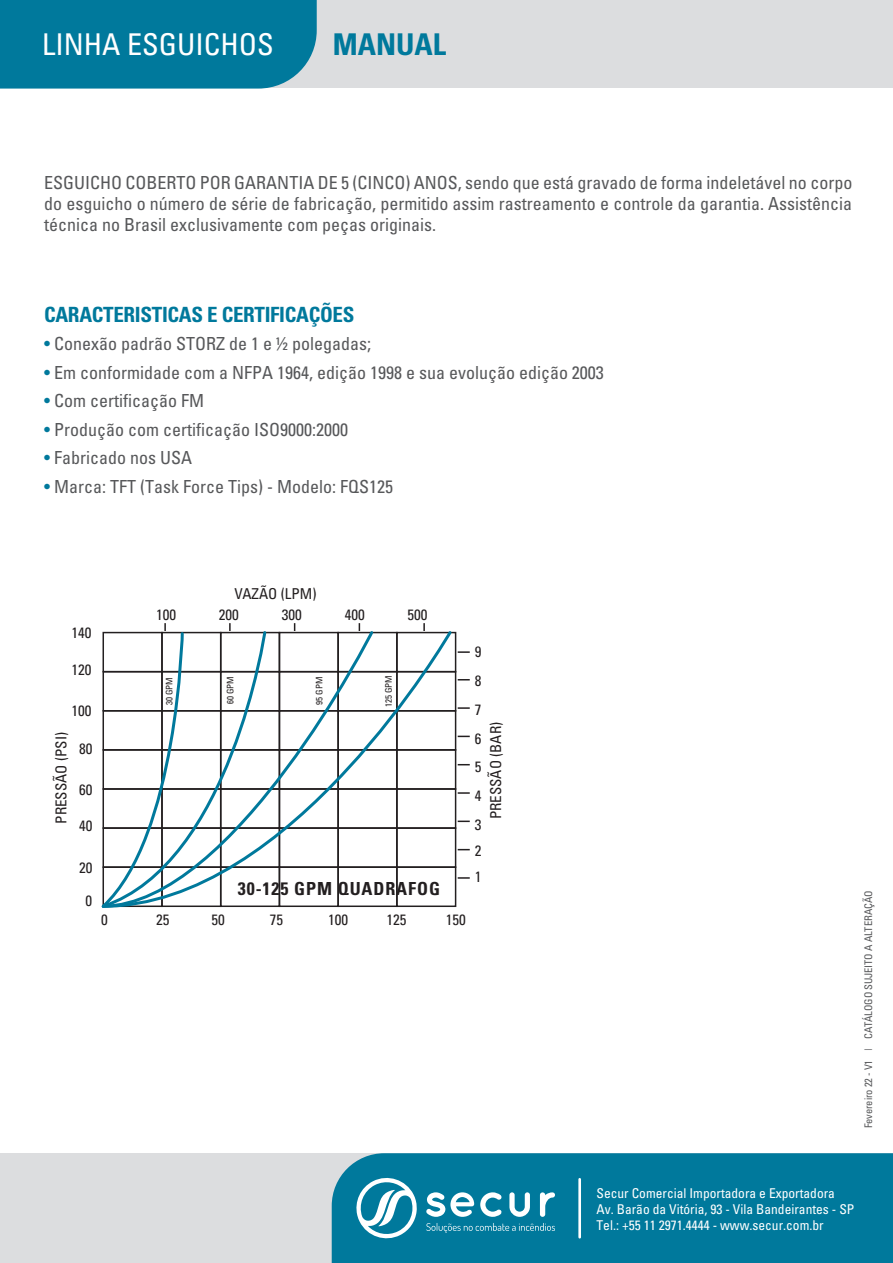
<style>
.page{position:relative;width:893px;height:1263px;background:#fff}
.page>*{position:absolute;margin:0;border:0;box-sizing:border-box;transform-origin:0 0}
.t1{font:condensed 30px "Univers";color:#fff}
.t2{font:700 condensed 30px "Univers";color:#00799c}
.t3{font:700 condensed 21px "Univers";letter-spacing:-.015em;color:#00799c}
.t4{font:condensed 18px/21px "Univers";color:#57585a;text-align:justify}
.t5{font:700 condensed 18px "Univers";letter-spacing:.05em;color:#231f20}
.t6{font:condensed 15px/28.8px "Univers";color:#231f20;text-align:justify}
.t7{font:condensed 13.5px/16.2px "Univers";color:#fff}
.t8{font:condensed 10.5px "Univers";letter-spacing:-.01em;color:#57585a}
.t9{font:condensed 9px "Univers";color:#231f20}
.s1{color:#00799c}
</style>
<div class="page">
<div style="left:0;top:1153px;width:893px;height:110px;background:#dcdddf"></div>
<div style="left:332px;top:1153px;width:561px;height:110px;background:#00799c"></div>
<svg style="left:354px;top:1174px;width:63px;height:68px;background:#4ea2ba"></svg>
<svg style="left:426px;top:1192px;width:129px;height:25px;background:#67afc4"></svg>
<svg style="left:426px;top:1223px;width:129px;height:10px"></svg>
<hr style="left:578px;top:1179px;width:3px;height:58px;background:#fff">
<div style="left:0;top:0;width:893px;height:88px;background:#dcdddf"></div>
<div style="left:0;top:0;width:317px;height:89px;background:#00799c"></div>
<div style="left:396px;top:632px;width:60px;height:40px;border:2px solid #231f20"></div>
<div style="left:396px;top:671px;width:60px;height:40px;border:2px solid #231f20"></div>
<div style="left:396px;top:710px;width:60px;height:41px;border:2px solid #231f20"></div>
<div style="left:396px;top:749px;width:60px;height:41px;border:2px solid #231f20"></div>
<div style="left:396px;top:788px;width:60px;height:41px;border:2px solid #231f20"></div>
<div style="left:396px;top:827px;width:60px;height:41px;border:2px solid #231f20"></div>
<div style="left:396px;top:866px;width:60px;height:41px;border:2px solid #231f20"></div>
<svg style="left:458px;top:651px;width:12px;height:2px"></svg>
<svg style="left:458px;top:679px;width:12px;height:1px"></svg>
<svg style="left:458px;top:707px;width:12px;height:2px"></svg>
<svg style="left:458px;top:736px;width:12px;height:1px"></svg>
<svg style="left:458px;top:764px;width:12px;height:1px"></svg>
<svg style="left:458px;top:792px;width:12px;height:2px"></svg>
<svg style="left:458px;top:820px;width:12px;height:2px"></svg>
<svg style="left:458px;top:849px;width:12px;height:1px"></svg>
<svg style="left:458px;top:877px;width:12px;height:2px"></svg>
<svg style="left:229px;top:623px;width:2px;height:6px"></svg>
<svg style="left:423px;top:623px;width:2px;height:6px"></svg>
<svg style="left:101px;top:629px;width:352px;height:279px"></svg>
<h1 class="t1" style="left:42px;top:26px;width:233px">LINHA ESGUICHOS</h1>
<h1 class="t2" style="left:333px;top:26px;width:115px">MANUAL</h1>
<p class="t4" style="left:44px;top:171px;width:810px">ESGUICHO COBERTO POR GARANTIA DE 5 (CINCO) ANOS, sendo que está gravado de forma indeletável no corpo do esguicho o número de série de fabricação, permitido assim rastreamento e controle da garantia. Assistência técnica no Brasil exclusivamente com peças originais.</p>
<p class="t3" style="left:44px;top:301px;width:312px">CARACTERISTICAS E CERTIFICAÇÕES</p>
<p class="t4" style="left:44px;top:333px;width:328px"><span class="s1">•</span> Conexão padrão STORZ de 1 e ½ polegadas;</p>
<p class="t4" style="left:44px;top:362px;width:561px"><span class="s1">•</span> Em conformidade com a NFPA 1964, edição 1998 e sua evolução edição 2003</p>
<p class="t4" style="left:44px;top:390px;width:161px"><span class="s1">•</span> Com certificação FM</p>
<p class="t4" style="left:44px;top:419px;width:305px"><span class="s1">•</span> Produção com certificação ISO9000:2000</p>
<p class="t4" style="left:44px;top:447px;width:149px"><span class="s1">•</span> Fabricado nos USA</p>
<p class="t4" style="left:44px;top:476px;width:350px"><span class="s1">•</span> Marca: TFT (Task Force Tips) - Modelo: FQS125</p>
<p class="t6" style="left:72px;top:618px;width:21px">140</p>
<p class="t6" style="left:72px;top:655px;width:21px">120</p>
<p class="t6" style="left:72px;top:696px;width:21px">100</p>
<p class="t6" style="left:79px;top:734px;width:15px">80</p>
<p class="t6" style="left:79px;top:774px;width:15px">60</p>
<p class="t6" style="left:79px;top:811px;width:15px">40</p>
<p class="t6" style="left:79px;top:852px;width:15px">20</p>
<p class="t6" style="left:46px;top:824px;width:93px;rotate:-90deg">PRESSÃO (PSI)</p>
<p class="t6" style="left:86px;top:886px;width:8px">0</p>
<p class="t6" style="left:156px;top:600px;width:21px">100</p>
<p class="t6" style="left:235px;top:579px;width:83px">VAZÃO (LPM)</p>
<p class="t6" style="left:219px;top:600px;width:21px">200</p>
<p class="t6" style="left:282px;top:600px;width:21px">300</p>
<p class="t6" style="left:345px;top:600px;width:21px">400</p>
<p class="t6" style="left:408px;top:600px;width:21px">500</p>
<p class="t9" style="left:163px;top:705px;width:29px;rotate:-90deg">30 GPM</p>
<p class="t9" style="left:224px;top:704px;width:29px;rotate:-90deg">60 GPM</p>
<p class="t9" style="left:314px;top:705px;width:29px;rotate:-90deg">95 GPM</p>
<p class="t9" style="left:383px;top:707px;width:33px;rotate:-90deg">125 GPM</p>
<p class="t6" style="left:101px;top:905px;width:8px">0</p>
<p class="t6" style="left:156px;top:905px;width:15px">25</p>
<p class="t6" style="left:211px;top:905px;width:15px">50</p>
<p class="t5" style="left:238px;top:877px;width:204px">30-125 GPM QUADRAFOG</p>
<p class="t6" style="left:270px;top:905px;width:15px">75</p>
<p class="t6" style="left:328px;top:905px;width:21px">100</p>
<p class="t6" style="left:387px;top:905px;width:21px">125</p>
<p class="t6" style="left:446px;top:905px;width:21px">150</p>
<p class="t6" style="left:475px;top:637px;width:8px">9<br>8<br>7<br>6<br>5<br>4<br>3</p>
<p class="t6" style="left:475px;top:837px;width:8px;line-height:26px">2<br>1</p>
<p class="t6" style="left:481px;top:819px;width:99px;rotate:-90deg">PRESSÃO (BAR)</p>
<p class="t8" style="left:862px;top:1128px;width:239px;rotate:-90deg">Fevereiro 22 - V1 | CATÁLOGO SUJEITO A ALTERAÇÃO</p>
<p class="t7" style="left:596px;top:1184px;width:259px">Secur Comercial Importadora e Exportadora<br>Av. Barão da Vitória, 93 - Vila Bandeirantes - SP<br>Tel.: +55 11 2971.4444 - www.secur.com.br</p>
</div>
